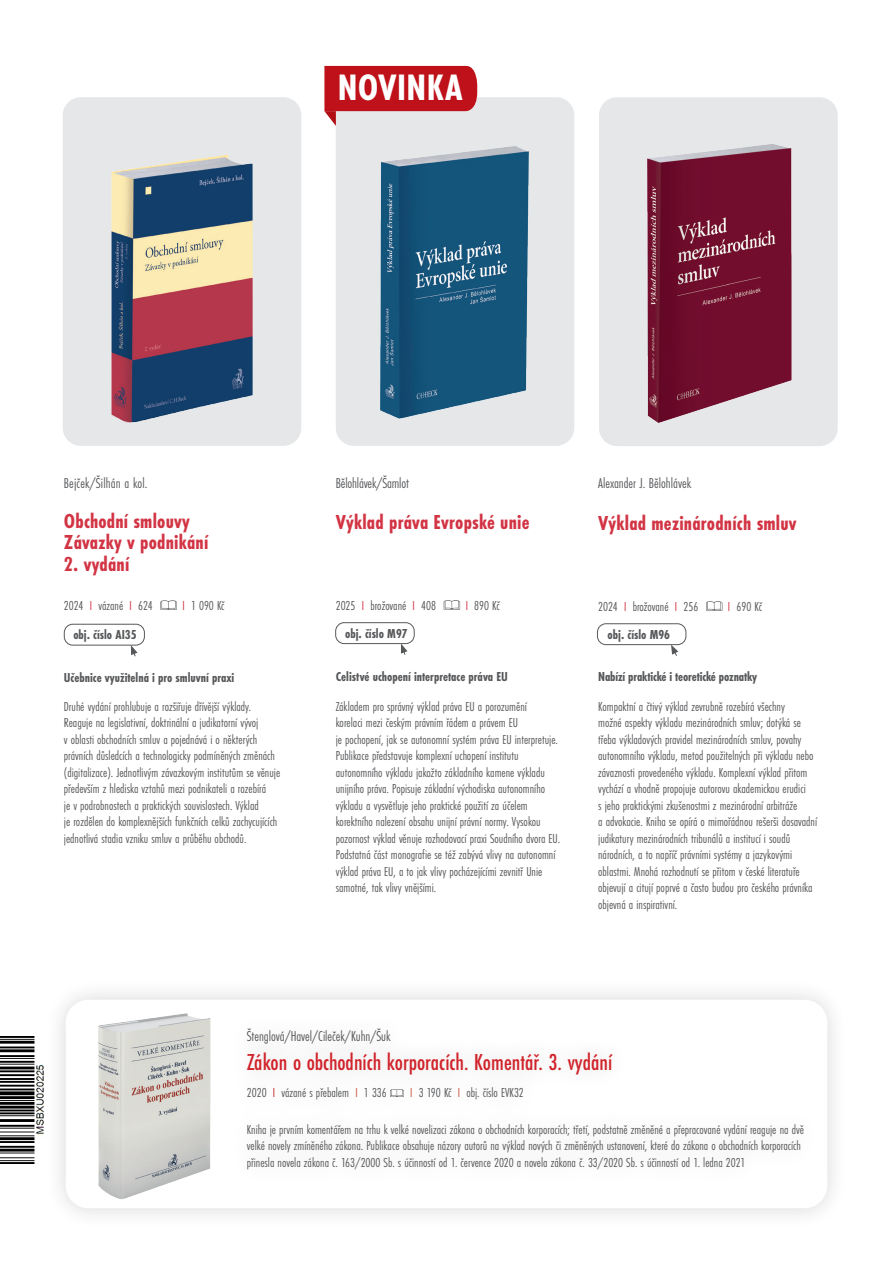
<style>
.page{position:relative;width:893px;height:1263px;background:#fff}
.page>*{position:absolute;margin:0;border:0;box-sizing:border-box;transform-origin:0 0}
.t1{font:700 38.1px "Futura PT Cond";letter-spacing:.01em;color:#fff}
.Základní_odstavec{font:500 24px "Futura PT Cond";color:#d1232a}
.t2{font:700 21px/21.5px "Futura PT Cond";letter-spacing:.01em;color:#d23444}
.Základní_odstavec-2{font:14.85px "Futura PT Cond";color:#57585a}
.t3{font:13.5px/16.5px "Futura PT Cond";color:#57585a}
.t4{font:700 13.5px "Futura PT Cond";color:#57585a}
.s1{color:#d23444}
.s2{color:#bc2625}
.s3{color:#c7553e}
</style>
<div class="page">
<div style="left:63px;top:97px;width:238px;height:349px;background:#e6e7e9;border-radius:18px"></div>
<div style="left:336px;top:97px;width:238px;height:349px;background:#e6e7e9;border-radius:18px"></div>
<svg style="left:444px;top:600px;width:16px;height:10px"></svg>
<div style="left:335px;top:622px;width:80px;height:22px;border:1px solid #57585a;border-radius:9px"></div>
<svg style="left:401px;top:643px;width:6px;height:12px"></svg>
<svg style="left:324px;top:66px;width:153px;height:60px"></svg>
<img style="left:357px;top:123px;width:172px;height:296px">
<div style="left:599px;top:97px;width:239px;height:349px;background:#e6e7e9;border-radius:18px"></div>
<svg style="left:706px;top:601px;width:16px;height:10px"></svg>
<div style="left:597px;top:623px;width:89px;height:22px;border:1px solid #57585a;border-radius:9px"></div>
<svg style="left:671px;top:645px;width:7px;height:11px"></svg>
<img style="left:571px;top:144px;width:221px;height:294px">
<div style="left:45px;top:978px;width:804px;height:252px;background:#f9f9f9"></div>
<div style="left:66px;top:1000px;width:761px;height:208px;background:#fff;border-radius:23px"></div>
<svg style="left:390px;top:1089px;width:14px;height:8px"></svg>
<img style="left:84px;top:998px;width:152px;height:201px">
<svg style="left:160px;top:600px;width:17px;height:10px"></svg>
<div style="left:64px;top:624px;width:81px;height:21px;border:1px solid #57585a;border-radius:9px"></div>
<svg style="left:131px;top:645px;width:7px;height:12px"></svg>
<img style="left:63px;top:155px;width:190px;height:283px">
<div style="left:0;top:1025px;width:47px;height:142px;background:#fff"></div>
<img style="left:0;top:1036px;width:44px;height:127px">
<p class="t1" style="left:338px;top:65px;width:127px">NOVINKA</p>
<p class="Základní_odstavec-2" style="left:64px;top:474px;width:85px">Bejček/Šilhán a kol.</p>
<p class="t2" style="left:64px;top:510px;width:146px">Obchodní smlouvy<br>Závazky v podnikání</p>
<p class="t2" style="left:64px;top:553px;width:67px">2. vydání</p>
<p class="t3" style="left:64px;top:597px;width:90px">2024 <span class="s1">I</span> vázané <span class="s1">I</span> 624</p>
<p class="t3" style="left:182px;top:597px;width:44px"><span class="s1">I</span> 1 090 Kč</p>
<p class="t4" style="left:73px;top:627px;width:65px">obj. číslo AI35</p>
<p class="t4" style="left:64px;top:669px;width:172px">Učebnice využitelná i pro smluvní praxi</p>
<p class="t3" style="left:64px;top:698px;width:218px">Druhé vydání prohlubuje a rozšiřuje dřívější výklady.<br>Reaguje na legislativní, doktrinální a judikatorní vývoj<br>v oblasti obchodních smluv a pojednává i o některých právních důsledcích a technologicky podmíněných změnách (digitalizace). Jednotlivým závazkovým institutům se věnuje především z hlediska vztahů mezi podnikateli a rozebírá<br>je v podrobnostech a praktických souvislostech. Výklad<br>je rozdělen do komplexnějších funkčních celků zachycujících jednotlivá stadia vzniku smluv a průběhu obchodů.</p>
<p class="Základní_odstavec-2" style="left:336px;top:475px;width:75px">Bělohlávek/Šamlot</p>
<p class="t2" style="left:336px;top:511px;width:195px">Výklad práva Evropské unie</p>
<p class="t3" style="left:336px;top:597px;width:102px">2025 <span class="s1">I</span> brožované <span class="s1">I</span> 408</p>
<p class="t3" style="left:466px;top:597px;width:36px"><span class="s1">I</span> 890 Kč</p>
<p class="t4" style="left:345px;top:625px;width:64px">obj. číslo M97</p>
<p class="t4" style="left:336px;top:669px;width:174px">Celistvé uchopení interpretace práva EU</p>
<p class="t3" style="left:336px;top:698px;width:226px">Základem pro správný výklad práva EU a porozumění<br>korelaci mezi českým právním řádem a právem EU<br>je pochopení, jak se autonomní systém práva EU interpretuje.<br>Publikace představuje komplexní uchopení institutu autonomního výkladu jakožto základního kamene výkladu unijního práva. Popisuje základní východiska autonomního výkladu a vysvětluje jeho praktické použití za účelem korektního nalezení obsahu unijní právní normy. Vysokou pozornost výklad věnuje rozhodovací praxi Soudního dvora EU.<br>Podstatná část monografie se též zabývá vlivy na autonomní výklad práva EU, a to jak vlivy pocházejícími zevnitř Unie samotné, tak vlivy vnějšími.</p>
<p class="Základní_odstavec-2" style="left:598px;top:475px;width:94px">Alexander J. Bělohlávek</p>
<p class="t2" style="left:598px;top:512px;width:200px">Výklad mezinárodních smluv</p>
<p class="t3" style="left:598px;top:598px;width:102px">2024 <span class="s1">I</span> brožované <span class="s1">I</span> 256</p>
<p class="t3" style="left:728px;top:598px;width:36px"><span class="s1">I</span> 690 Kč</p>
<p class="t4" style="left:608px;top:627px;width:64px">obj. číslo M96</p>
<p class="t4" style="left:598px;top:669px;width:160px">Nabízí praktické i teoretické poznatky</p>
<p class="t3" style="left:598px;top:698px;width:220px">Kompaktní a čtivý výklad zevrubně rozebírá všechny<br>možné aspekty výkladu mezinárodních smluv; dotýká se třeba výkladových pravidel mezinárodních smluv, povahy autonomního výkladu, metod použitelných při výkladu nebo závaznosti provedeného výkladu. Komplexní výklad přitom vychází a vhodně propojuje autorovu akademickou erudici<br>s jeho praktickými zkušenostmi z mezinárodní arbitráže<br>a advokacie. Kniha se opírá o mimořádnou rešerši dosavadní judikatury mezinárodních tribunálů a institucí i soudů národních, a to napříč právními systémy a jazykovými oblastmi. Mnohá rozhodnutí se přitom v české literatuře objevují a citují poprvé a často budou pro českého právníka objevná a inspirativní.</p>
<p class="Základní_odstavec-2" style="left:247px;top:1028px;width:145px">Štenglová/Havel/Cileček/Kuhn/Šuk</p>
<p class="Základní_odstavec" style="left:247px;top:1047px;width:367px">Zákon o obchodních korporacích. Komentář. 3. vydání</p>
<p class="t3" style="left:247px;top:1084px;width:141px">2020 <span class="s2">I</span> vázané s přebalem <span class="s3">I</span> 1 336</p>
<p class="t3" style="left:410px;top:1084px;width:115px"><span class="s3">I</span> 3 190 Kč <span class="s3">I</span> obj. číslo EVK32</p>
<p class="t3" style="left:247px;top:1121px;width:558px">Kniha je prvním komentářem na trhu k velké novelizaci zákona o obchodních korporacích; třetí, podstatně změněné a přepracované vydání reaguje na dvě velké novely zmíněného zákona. Publikace obsahuje názory autorů na výklad nových či změněných ustanovení, které do zákona o obchodních korporacích přinesla novela zákona č. 163/2000 Sb. s účinností od 1. července 2020 a novela zákona č. 33/2020 Sb. s účinností od 1. ledna 2021</p>
</div>
